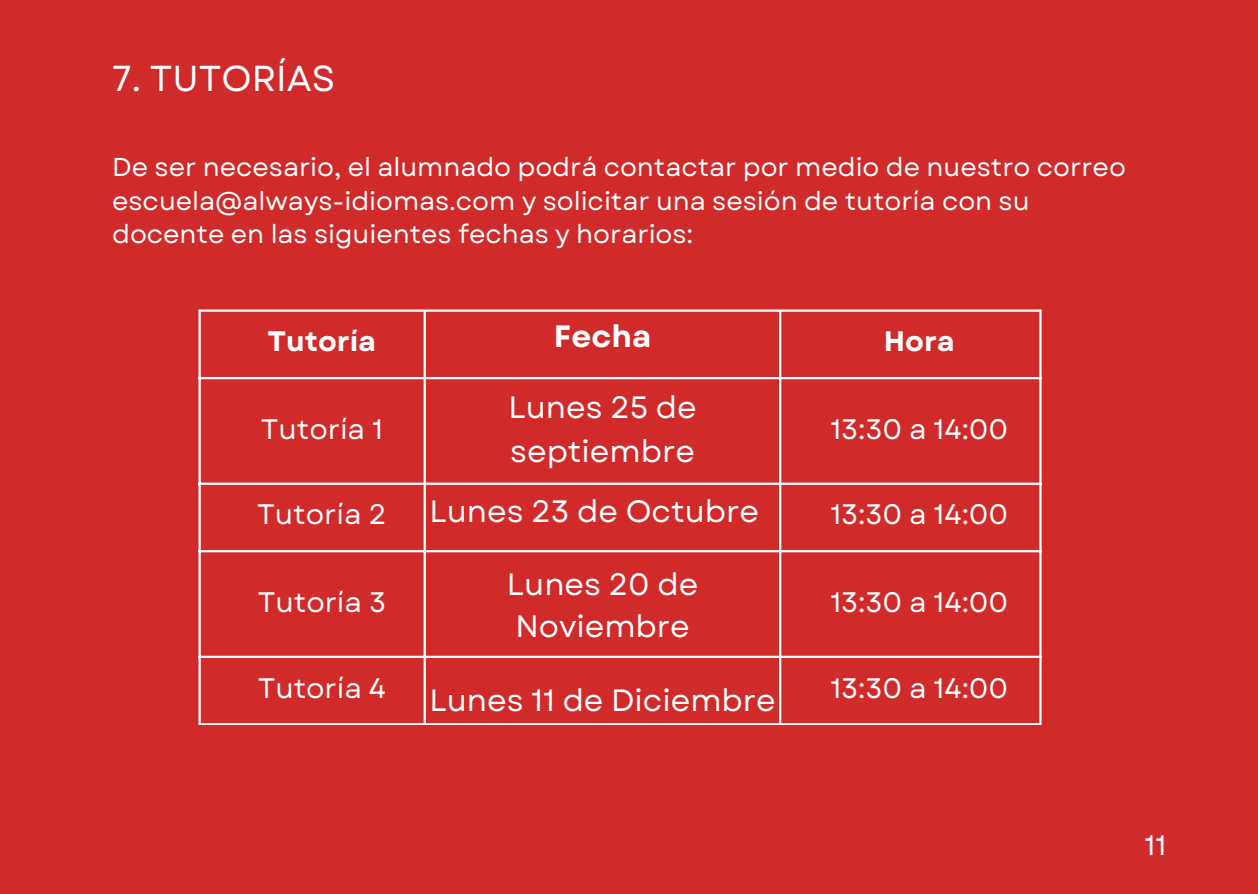
<style>
.page{position:relative;width:1258px;height:894px;background:#fff}
.page>*{position:absolute;margin:0;border:0;box-sizing:border-box;transform-origin:0 0}
.t1{font:36px "Garet";color:#fff}
.t2{font:30.9px "Garet";color:#fff}
.t3{font:700 30.9px "Garet";color:#fff}
.t4{font:28.2px "Garet";color:#fff}
.t5{font:700 28.2px "Garet";color:#fff}
.t6{font:25.8px/33.6px "Garet";color:#fff}
</style>
<div class="page">
<div style="left:0;top:0;width:1258px;height:893px;background:#d12a2a"></div>
<hr style="left:198px;top:311px;width:3px;height:412px;background:#fff">
<hr style="left:424px;top:311px;width:2px;height:412px;background:#fff">
<hr style="left:779px;top:311px;width:2px;height:412px;background:#fff">
<hr style="left:1039px;top:311px;width:2px;height:412px;background:#fff">
<hr style="left:198px;top:309px;width:843px;height:2px;background:#fff">
<hr style="left:198px;top:377px;width:843px;height:2px;background:#fff">
<hr style="left:198px;top:482px;width:843px;height:2px;background:#fff">
<hr style="left:198px;top:550px;width:843px;height:2px;background:#fff">
<hr style="left:198px;top:655px;width:843px;height:2px;background:#fff">
<hr style="left:198px;top:723px;width:843px;height:2px;background:#fff">
<p class="t1" style="left:112px;top:53px;width:224px">7. TUTORÍAS</p>
<p class="t6" style="left:112px;top:150px;width:1015px">De ser necesario, el alumnado podrá contactar por medio de nuestro correo escuela@always-idiomas.com y solicitar una sesión de tutoría con su docente en las siguientes fechas y horarios:</p>
<p class="t5" style="left:268px;top:321px;width:110px">Tutoría</p>
<p class="t3" style="left:554px;top:313px;width:99px">Fecha</p>
<p class="t5" style="left:884px;top:321px;width:72px">Hora</p>
<p class="t4" style="left:261px;top:408px;width:124px">Tutoría 1</p>
<p class="t4" style="left:257px;top:494px;width:131px">Tutoría 2</p>
<p class="t2" style="left:508px;top:385px;width:190px">Lunes 25 de</p>
<p class="t2" style="left:510px;top:429px;width:186px">septiembre</p>
<p class="t2" style="left:429px;top:488px;width:331px">Lunes 23 de Octubre</p>
<p class="t4" style="left:830px;top:408px;width:179px">13:30 a 14:00</p>
<p class="t4" style="left:830px;top:494px;width:179px">13:30 a 14:00</p>
<p class="t4" style="left:258px;top:581px;width:130px">Tutoría 3</p>
<p class="t2" style="left:507px;top:562px;width:193px">Lunes 20 de</p>
<p class="t2" style="left:515px;top:604px;width:176px">Noviembre</p>
<p class="t4" style="left:830px;top:581px;width:179px">13:30 a 14:00</p>
<p class="t4" style="left:258px;top:667px;width:130px">Tutoría 4</p>
<p class="t2" style="left:429px;top:678px;width:348px">Lunes 11 de Diciembre</p>
<p class="t4" style="left:830px;top:667px;width:179px">13:30 a 14:00</p>
<p class="t4" style="left:1144px;top:824px;width:23px">11</p>
</div>
